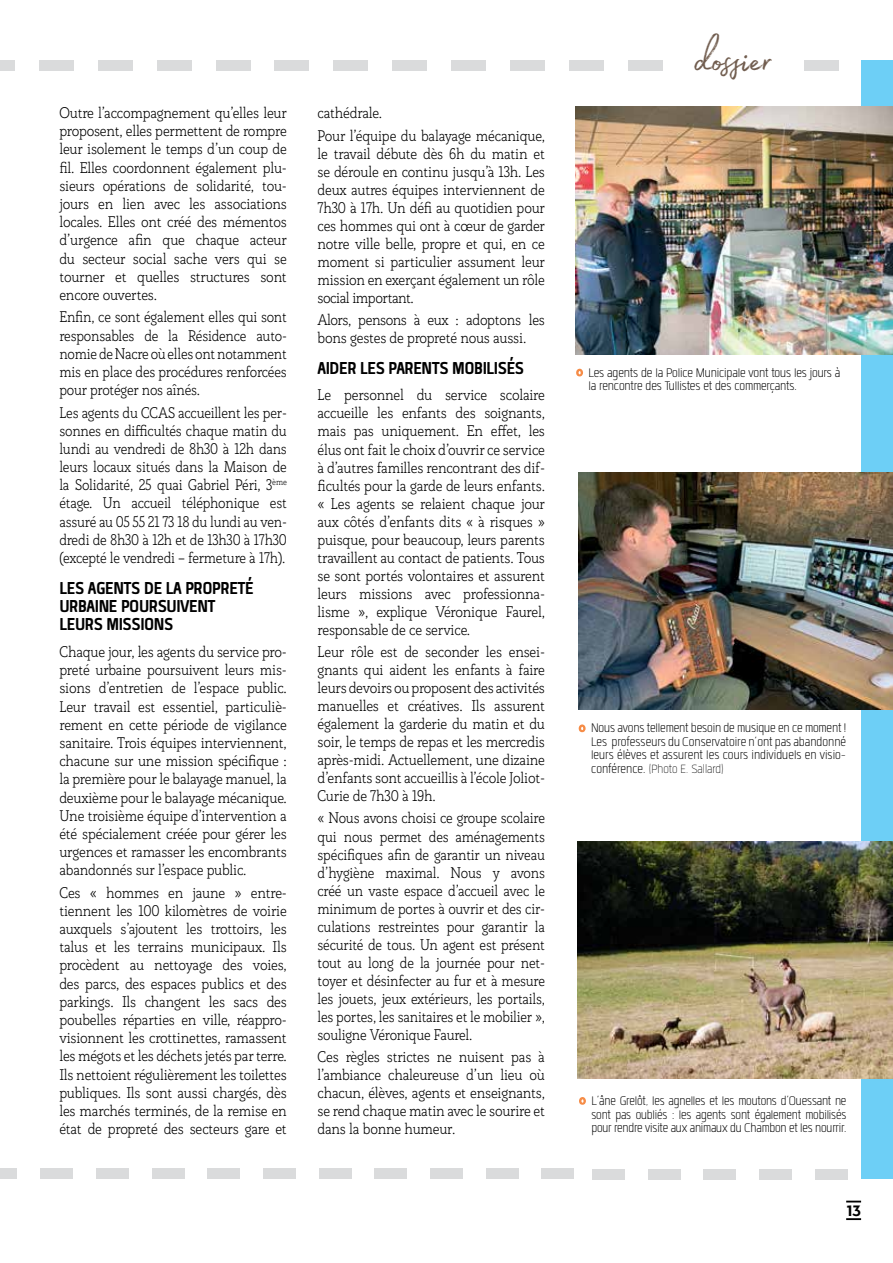
<style>
.page{position:relative;width:893px;height:1263px;background:#fff}
.page>*{position:absolute;margin:0;border:0;box-sizing:border-box;transform-origin:0 0}
.t1{font:49.35px "Madelyn";color:#715d4f}
.t2{font:700 24px/18.1px "Quan Slim";letter-spacing:-.02em;color:#000}
.t3{font:300 17.25px/13.5px "Quan Slim";letter-spacing:-.01em;color:#000;text-align:justify}
.t4{font:200 16.5px "Quan Slim";color:#000}
.t5{font:300 15px/18.1px "Rogliano";letter-spacing:-.02em;color:#000;text-align:justify;scale:.95 1}
.t6{font:300 15px/18.1px "Rogliano";letter-spacing:-.02em;color:#000;text-align:justify;scale:.93 1}
.t7{font:700 15px "Town 80 Text";color:#000}
.s1{font-weight:300;font-size:17.25px}
</style>
<div class="page">
<div style="left:542px;top:1168px;width:32px;height:11px;background:#dadbdc"></div>
<div style="left:486px;top:1168px;width:32px;height:11px;background:#dadbdc"></div>
<div style="left:431px;top:1168px;width:32px;height:11px;background:#dadbdc"></div>
<div style="left:375px;top:1168px;width:32px;height:11px;background:#dadbdc"></div>
<div style="left:319px;top:1168px;width:32px;height:11px;background:#dadbdc"></div>
<div style="left:264px;top:1168px;width:32px;height:11px;background:#dadbdc"></div>
<div style="left:208px;top:1168px;width:32px;height:11px;background:#dadbdc"></div>
<div style="left:152px;top:1168px;width:32px;height:11px;background:#dadbdc"></div>
<div style="left:97px;top:1168px;width:32px;height:11px;background:#dadbdc"></div>
<div style="left:0;top:1168px;width:16px;height:11px;background:#dadbdc"></div>
<div style="left:41px;top:1168px;width:32px;height:11px;background:#dadbdc"></div>
<div style="left:805px;top:60px;width:34px;height:11px;background:#dadbdc"></div>
<div style="left:628px;top:60px;width:34px;height:11px;background:#dadbdc"></div>
<div style="left:569px;top:60px;width:34px;height:11px;background:#dadbdc"></div>
<div style="left:510px;top:60px;width:34px;height:11px;background:#dadbdc"></div>
<div style="left:451px;top:60px;width:34px;height:11px;background:#dadbdc"></div>
<div style="left:393px;top:60px;width:34px;height:11px;background:#dadbdc"></div>
<div style="left:334px;top:60px;width:34px;height:11px;background:#dadbdc"></div>
<div style="left:275px;top:60px;width:34px;height:11px;background:#dadbdc"></div>
<div style="left:216px;top:60px;width:34px;height:11px;background:#dadbdc"></div>
<div style="left:157px;top:60px;width:34px;height:11px;background:#dadbdc"></div>
<div style="left:98px;top:60px;width:34px;height:11px;background:#dadbdc"></div>
<div style="left:39px;top:60px;width:34px;height:11px;background:#dadbdc"></div>
<div style="left:0;top:60px;width:14px;height:11px;background:#dadbdc"></div>
<svg style="left:846px;top:1201px;width:15px;height:1px"></svg>
<svg style="left:846px;top:1218px;width:15px;height:2px"></svg>
<div style="left:861px;top:60px;width:32px;height:1119px;background:#6dcff6"></div>
<div style="left:815px;top:1169px;width:32px;height:11px;background:#dadbdc"></div>
<div style="left:759px;top:1169px;width:33px;height:11px;background:#dadbdc"></div>
<div style="left:704px;top:1169px;width:32px;height:11px;background:#dadbdc"></div>
<div style="left:648px;top:1169px;width:32px;height:11px;background:#dadbdc"></div>
<div style="left:592px;top:1169px;width:33px;height:11px;background:#dadbdc"></div>
<img style="left:575px;top:107px;width:318px;height:247px">
<img style="left:579px;top:472px;width:314px;height:237px">
<svg style="left:576px;top:369px;width:7px;height:7px"></svg>
<svg style="left:579px;top:724px;width:7px;height:8px"></svg>
<img style="left:577px;top:842px;width:316px;height:237px">
<svg style="left:579px;top:1097px;width:7px;height:8px"></svg>
<p class="t5" style="left:59px;top:103px;width:241px">Outre l’accompagnement qu’elles leur proposent, elles permettent de rompre leur isolement le temps d’un coup de fil. Elles coordonnent également plu&shy;sieurs opérations de solidarité, tou&shy;jours en lien avec les associations locales. Elles ont créé des mémentos d’urgence afin que chaque acteur du secteur social sache vers qui se tourner et quelles structures sont encore ouvertes.</p>
<p class="t6" style="left:59px;top:308px;width:246px">Enfin, ce sont également elles qui sont responsables de la Résidence auto&shy;nomie de Nacre où elles ont notamment mis en place des procédures renforcées pour protéger nos aînés.</p>
<p class="t6" style="left:59px;top:403px;width:246px">Les agents du CCAS accueillent les per&shy;sonnes en difficultés chaque matin du lundi au vendredi de 8h30 à 12h dans leurs locaux situés dans la Maison de la Solidarité, 25 quai Gabriel Péri, 3<sup>ème </sup>étage. Un accueil téléphonique est assuré au 05 55 21 73 18 du lundi au ven&shy;dredi de 8h30 à 12h et de 13h30 à 17h30 (excepté le vendredi – fermeture à 17h).</p>
<h2 class="t2" style="left:59px;top:579px;width:136px">les agents de la propr</h2>
<h2 class="t2" style="left:229px;top:579px;width:26px">eté</h2>
<h2 class="t2" style="left:59px;top:597px;width:156px">urbaine poursuivent leurs missions</h2>
<p class="t5" style="left:59px;top:642px;width:241px">Chaque jour, les agents du service pro&shy;preté urbaine poursuivent leurs mis&shy;sions d’entretien de l’espace public.<br>Leur travail est essentiel, particuliè&shy;rement en cette période de vigilance sanitaire. Trois équipes interviennent, chacune sur une mission spécifique : la première pour le balayage manuel, la deuxième pour le balayage mécanique.<br>Une troisième équipe d’intervention a été spécialement créée pour gérer les urgences et ramasser les encombrants abandonnés sur l’espace public.</p>
<p class="t5" style="left:59px;top:883px;width:241px">Ces « hommes en jaune » entre&shy;tiennent les 100 kilomètres de voirie auxquels s’ajoutent les trottoirs, les talus et les terrains municipaux. Ils procèdent au nettoyage des voies, des parcs, des espaces publics et des parkings. Ils changent les sacs des poubelles réparties en ville, réappro&shy;visionnent les crottinettes, ramassent les mégots et les déchets jetés par terre.<br>Ils nettoient régulièrement les toilettes publiques. Ils sont aussi chargés, dès les marchés terminés, de la remise en état de propreté des secteurs gare et</p>
<p class="t5" style="left:318px;top:102px;width:241px;line-height:22.4px">cathédrale.<br>Pour l’équipe du balayage mécanique,</p>
<p class="t5" style="left:318px;top:144px;width:241px">le travail débute dès 6h du matin et se déroule en continu jusqu’à 13h. Les deux autres équipes interviennent de 7h30 à 17h. Un défi au quotidien pour ces hommes qui ont à cœur de garder notre ville belle, propre et qui, en ce moment si particulier assument leur mission en exerçant également un rôle social important.</p>
<p class="t5" style="left:318px;top:310px;width:241px">Alors, pensons à eux : adoptons les bons gestes de propreté nous aussi.</p>
<h2 class="t2" style="left:318px;top:359px;width:206px">Aider les parents mobilisés</h2>
<p class="t5" style="left:318px;top:386px;width:241px">Le personnel du service scolaire accueille les enfants des soignants, mais pas uniquement. En effet, les élus ont fait le choix d’ouvrir ce service à d’autres familles rencontrant des dif&shy;ficultés pour la garde de leurs enfants. « Les agents se relaient chaque jour aux côtés d’enfants dits « à risques » puisque, pour beaucoup, leurs parents travaillent au contact de patients. Tous se sont portés volontaires et assurent leurs missions avec professionna&shy;lisme », explique Véronique Faurel, responsable de ce service.</p>
<p class="t5" style="left:318px;top:642px;width:241px">Leur rôle est de seconder les ensei&shy;gnants qui aident les enfants à faire leurs devoirs ou proposent des activités manuelles et créatives. Ils assurent également la garderie du matin et du soir, le temps de repas et les mercredis après-midi. Actuellement, une dizaine d’enfants sont accueillis à l’école Joliot-Curie de 7h30 à 19h.</p>
<p class="t6" style="left:318px;top:809px;width:246px">« Nous avons choisi ce groupe scolaire qui nous permet des aménagements spécifiques afin de garantir un niveau d’hygiène maximal. Nous y avons créé un vaste espace d’accueil avec le minimum de portes à ouvrir et des cir&shy;culations restreintes pour garantir la sécurité de tous. Un agent est présent tout au long de la journée pour net&shy;toyer et désinfecter au fur et à mesure les jouets, jeux extérieurs, les portails, les portes, les sanitaires et le mobilier », souligne Véronique Faurel.</p>
<p class="t5" style="left:318px;top:1047px;width:241px">Ces règles strictes ne nuisent pas à l’ambiance chaleureuse d’un lieu où chacun, élèves, agents et enseignants, se rend chaque matin avec le sourire et dans la bonne humeur.</p>
<h1 class="t1" style="left:694px;top:23px;width:80px">dossier</h1>
<p class="t3" style="left:588px;top:366px;width:253px">Les agents de la Police Municipale vont tous les jours à la rencontre des Tullistes et des commerçants.</p>
<p class="t3" style="left:591px;top:721px;width:257px">Nous avons tellement besoin de musique en ce moment !<br>Les professeurs du Conservatoire n’ont pas abandonné leurs élèves et assurent les cours individuels en visio-</p>
<p class="t4" style="left:591px;top:762px;width:134px"><span class="s1">conférence.</span> (Photo E. Sallard)</p>
<p class="t3" style="left:591px;top:1094px;width:257px">L’âne Grelôt, les agnelles et les moutons d’Ouessant ne sont pas oubliés : les agents sont également mobilisés pour rendre visite aux animaux du Chambon et les nourrir.</p>
<p class="t7" style="left:846px;top:1201px;width:16px">13</p>
</div>
